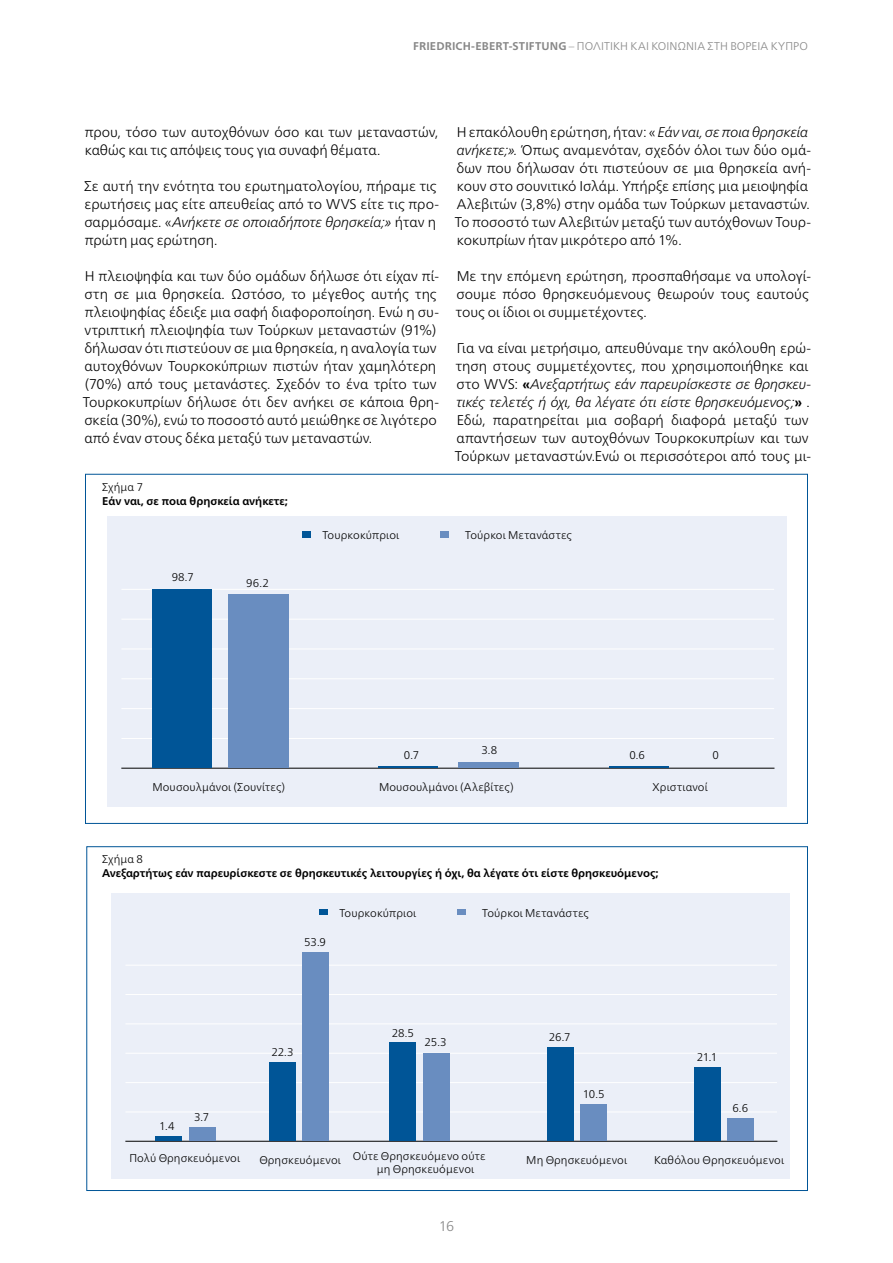
<style>
.page{position:relative;width:893px;height:1263px;background:#fff}
.page>*{position:absolute;margin:0;border:0;box-sizing:border-box;transform-origin:0 0}
.FT_Blocksatz_ΤΕΧΤ{font:300 14.1px/18px "Frutiger Neue LTW1 G";color:#000}
.t1{font:300 14.1px "Frutiger Neue LTW1 G";color:#878787}
.Fußnoten-__Marginalt{font:300 11.25px/13.6px "Frutiger Neue LTW1 G";letter-spacing:.01em;color:#000}
.t2{font:700 11.25px/13.5px "Frutiger Neue LTW1 G";color:#000}
.t3{font:300 11.25px "Frutiger Neue LTW1 G";letter-spacing:.005em;color:#878787}
.s1{font-weight:700}
.s2{font-style:italic}
.s3{font-weight:300}
</style>
<div class="page">
<div style="left:107px;top:516px;width:680px;height:290px;background:#ebeff8"></div>
<hr style="left:121px;top:768px;width:653px;height:1px;background:#000">
<hr style="left:121px;top:738px;width:653px;height:1px;background:#fff">
<hr style="left:121px;top:708px;width:653px;height:1px;background:#fff">
<hr style="left:121px;top:678px;width:653px;height:1px;background:#fff">
<hr style="left:121px;top:648px;width:653px;height:1px;background:#fff">
<hr style="left:121px;top:619px;width:653px;height:1px;background:#fff">
<hr style="left:121px;top:589px;width:653px;height:1px;background:#fff">
<div style="left:153px;top:589px;width:59px;height:179px;background:#005597"></div>
<hr style="left:378px;top:766px;width:60px;height:2px;background:#005597">
<hr style="left:609px;top:766px;width:60px;height:2px;background:#005597">
<div style="left:228px;top:594px;width:61px;height:174px;background:#698dc0"></div>
<div style="left:458px;top:762px;width:61px;height:6px;background:#698dc0"></div>
<div style="left:440px;top:532px;width:9px;height:6px;background:#698dc0"></div>
<div style="left:302px;top:532px;width:8px;height:6px;background:#005597"></div>
<div style="left:111px;top:893px;width:679px;height:286px;background:#ebeff8"></div>
<hr style="left:125px;top:1141px;width:652px;height:1px;background:#000">
<hr style="left:125px;top:1111px;width:652px;height:1px;background:#fff">
<hr style="left:125px;top:1082px;width:652px;height:1px;background:#fff">
<hr style="left:125px;top:1053px;width:652px;height:1px;background:#fff">
<hr style="left:125px;top:1023px;width:652px;height:1px;background:#fff">
<hr style="left:125px;top:994px;width:652px;height:1px;background:#fff">
<hr style="left:125px;top:965px;width:652px;height:1px;background:#fff">
<div style="left:155px;top:1136px;width:27px;height:5px;background:#005597"></div>
<div style="left:269px;top:1062px;width:27px;height:79px;background:#005597"></div>
<div style="left:389px;top:1043px;width:27px;height:98px;background:#005597"></div>
<div style="left:547px;top:1047px;width:27px;height:94px;background:#005597"></div>
<div style="left:694px;top:1068px;width:27px;height:73px;background:#005597"></div>
<div style="left:189px;top:1127px;width:27px;height:14px;background:#698dc0"></div>
<div style="left:302px;top:952px;width:27px;height:189px;background:#698dc0"></div>
<div style="left:423px;top:1053px;width:26px;height:88px;background:#698dc0"></div>
<div style="left:581px;top:1104px;width:26px;height:37px;background:#698dc0"></div>
<div style="left:728px;top:1118px;width:26px;height:23px;background:#698dc0"></div>
<div style="left:457px;top:909px;width:9px;height:6px;background:#698dc0"></div>
<div style="left:319px;top:909px;width:8px;height:6px;background:#005597"></div>
<p class="t3" style="left:413px;top:38px;width:396px"><span class="s1">FRIEDRICH-EBERT-STIFTUNG</span> – ΠΟΛΙΤΙΚΉ ΚΑΙ ΚΟΙΝΩΝΊΑ ΣΤΗ ΒΌΡΕΙΑ ΚΎΠΡΟ</p>
<p class="FT_Blocksatz_ΤΕΧΤ" style="left:85px;top:122px;width:355px">πρου, τόσο των αυτοχθόνων όσο και των μεταναστών, καθώς και τις απόψεις τους για συναφή θέματα.</p>
<p class="FT_Blocksatz_ΤΕΧΤ" style="left:84px;top:176px;width:356px">Σε αυτή την ενότητα του ερωτηματολογίου, πήραμε τις ερωτήσεις μας είτε απευθείας από το WVS είτε τις προ&shy;σαρμόσαμε. «<span class="s2">Ανήκετε σε οποιαδήποτε θρησκεία;»</span> ήταν η πρώτη μας ερώτηση.</p>
<p class="FT_Blocksatz_ΤΕΧΤ" style="left:83px;top:266px;width:358px">Η πλειοψηφία και των δύο ομάδων δήλωσε ότι είχαν πί&shy;στη σε μια θρησκεία. Ωστόσο, το μέγεθος αυτής της πλειοψηφίας έδειξε μια σαφή διαφοροποίηση. Ενώ η συ&shy;ντριπτική πλειοψηφία των Τούρκων μεταναστών (91%) δήλωσαν ότι πιστεύουν σε μια θρησκεία, η αναλογία των αυτοχθόνων Τουρκοκύπριων πιστών ήταν χαμηλότερη (70%) από τους μετανάστες. Σχεδόν το ένα τρίτο των Τουρκοκυπρίων δήλωσε ότι δεν ανήκει σε κάποια θρη&shy;σκεία (30%), ενώ το ποσοστό αυτό μειώθηκε σε λιγότερο από έναν στους δέκα μεταξύ των μεταναστών.</p>
<p class="t2" style="left:102px;top:479px;width:187px"><span class="s3">Σχήμα 7<br></span>Εάν ναι, σε ποια θρησκεία ανήκετε;</p>
<p class="FT_Blocksatz_ΤΕΧΤ" style="left:455px;top:122px;width:358px">Η επακόλουθη ερώτηση, ήταν: « <span class="s2">Εάν ναι, σε ποια θρησκεία ανήκετε;».</span> Όπως αναμενόταν, σχεδόν όλοι των δύο ομά&shy;δων που δήλωσαν ότι πιστεύουν σε μια θρησκεία ανή&shy;κουν στο σουνιτικό Ισλάμ. Υπήρξε επίσης μια μειοψηφία Αλεβιτών (3,8%) στην ομάδα των Τούρκων μεταναστών.<br>Το ποσοστό των Αλεβιτών μεταξύ των αυτόχθονων Τουρ&shy;κοκυπρίων ήταν μικρότερο από 1%.</p>
<p class="FT_Blocksatz_ΤΕΧΤ" style="left:456px;top:266px;width:357px">Με την επόμενη ερώτηση, προσπαθήσαμε να υπολογί&shy;σουμε πόσο θρησκευόμενους θεωρούν τους εαυτούς τους οι ίδιοι οι συμμετέχοντες.</p>
<p class="FT_Blocksatz_ΤΕΧΤ" style="left:455px;top:338px;width:358px">Για να είναι μετρήσιμο, απευθύναμε την ακόλουθη ερώ&shy;τηση στους συμμετέχοντες, που χρησιμοποιήθηκε και στο WVS: <span class="s1">«</span><span class="s2">Ανεξαρτήτως εάν παρευρίσκεστε σε θρησκευ&shy;τικές τελετές ή όχι, θα λέγατε ότι είστε θρησκευόμενος;</span><span class="s1">»</span> .<br>Εδώ, παρατηρείται μια σοβαρή διαφορά μεταξύ των απαντήσεων των αυτοχθόνων Τουρκοκυπρίων και των Τούρκων μεταναστών.Ενώ οι περισσότεροι από τους μι-</p>
<p class="Fußnoten-__Marginalt" style="left:172px;top:570px;width:24px">98.7</p>
<p class="Fußnoten-__Marginalt" style="left:246px;top:575px;width:24px">96.2</p>
<p class="Fußnoten-__Marginalt" style="left:322px;top:528px;width:78px">Τουρκοκύπριοι</p>
<p class="Fußnoten-__Marginalt" style="left:465px;top:528px;width:108px">Τούρκοι Μετανάστες</p>
<p class="Fußnoten-__Marginalt" style="left:152px;top:779px;width:134px">Μουσουλμάνοι (Σουνίτες)</p>
<p class="Fußnoten-__Marginalt" style="left:404px;top:747px;width:17px">0.7</p>
<p class="Fußnoten-__Marginalt" style="left:481px;top:743px;width:17px">3.8</p>
<p class="Fußnoten-__Marginalt" style="left:379px;top:780px;width:136px">Μουσουλμάνοι (Αλεβίτες)</p>
<p class="Fußnoten-__Marginalt" style="left:629px;top:747px;width:17px">0.6</p>
<p class="Fußnoten-__Marginalt" style="left:712px;top:747px;width:8px">0</p>
<p class="Fußnoten-__Marginalt" style="left:652px;top:780px;width:57px">Χριστιανοί</p>
<p class="t2" style="left:102px;top:852px;width:558px"><span class="s3">Σχήμα 8<br></span>Ανεξαρτήτως εάν παρευρίσκεστε σε θρησκευτικές λειτουργίες ή όχι, θα λέγατε ότι είστε θρησκευόμενος;</p>
<p class="Fußnoten-__Marginalt" style="left:159px;top:1118px;width:17px">1.4</p>
<p class="Fußnoten-__Marginalt" style="left:194px;top:1109px;width:17px">3.7</p>
<p class="Fußnoten-__Marginalt" style="left:304px;top:934px;width:23px">53.9</p>
<p class="Fußnoten-__Marginalt" style="left:339px;top:905px;width:78px">Τουρκοκύπριοι</p>
<p class="Fußnoten-__Marginalt" style="left:482px;top:905px;width:108px">Τούρκοι Μετανάστες</p>
<p class="Fußnoten-__Marginalt" style="left:271px;top:1045px;width:24px">22.3</p>
<p class="Fußnoten-__Marginalt" style="left:392px;top:1025px;width:24px">28.5</p>
<p class="Fußnoten-__Marginalt" style="left:424px;top:1035px;width:24px">25.3</p>
<p class="Fußnoten-__Marginalt" style="left:549px;top:1029px;width:23px">26.7</p>
<p class="Fußnoten-__Marginalt" style="left:583px;top:1086px;width:23px">10.5</p>
<p class="Fußnoten-__Marginalt" style="left:697px;top:1049px;width:22px">21.1</p>
<p class="Fußnoten-__Marginalt" style="left:732px;top:1100px;width:17px">6.6</p>
<p class="Fußnoten-__Marginalt" style="left:129px;top:1150px;width:112px">Πολύ Θρησκευόμενοι</p>
<p class="Fußnoten-__Marginalt" style="left:259px;top:1152px;width:83px">Θρησκευόμενοι</p>
<p class="Fußnoten-__Marginalt" style="left:377px;top:1148px;width:110px;text-indent:-24px">Ούτε Θρησκευόμενο ούτε μη Θρησκευόμενοι</p>
<p class="Fußnoten-__Marginalt" style="left:526px;top:1152px;width:102px">Μη Θρησκευόμενοι</p>
<p class="Fußnoten-__Marginalt" style="left:654px;top:1152px;width:131px">Καθόλου Θρησκευόμενοι</p>
<p class="t1" style="left:439px;top:1216px;width:17px">16</p>
</div>
